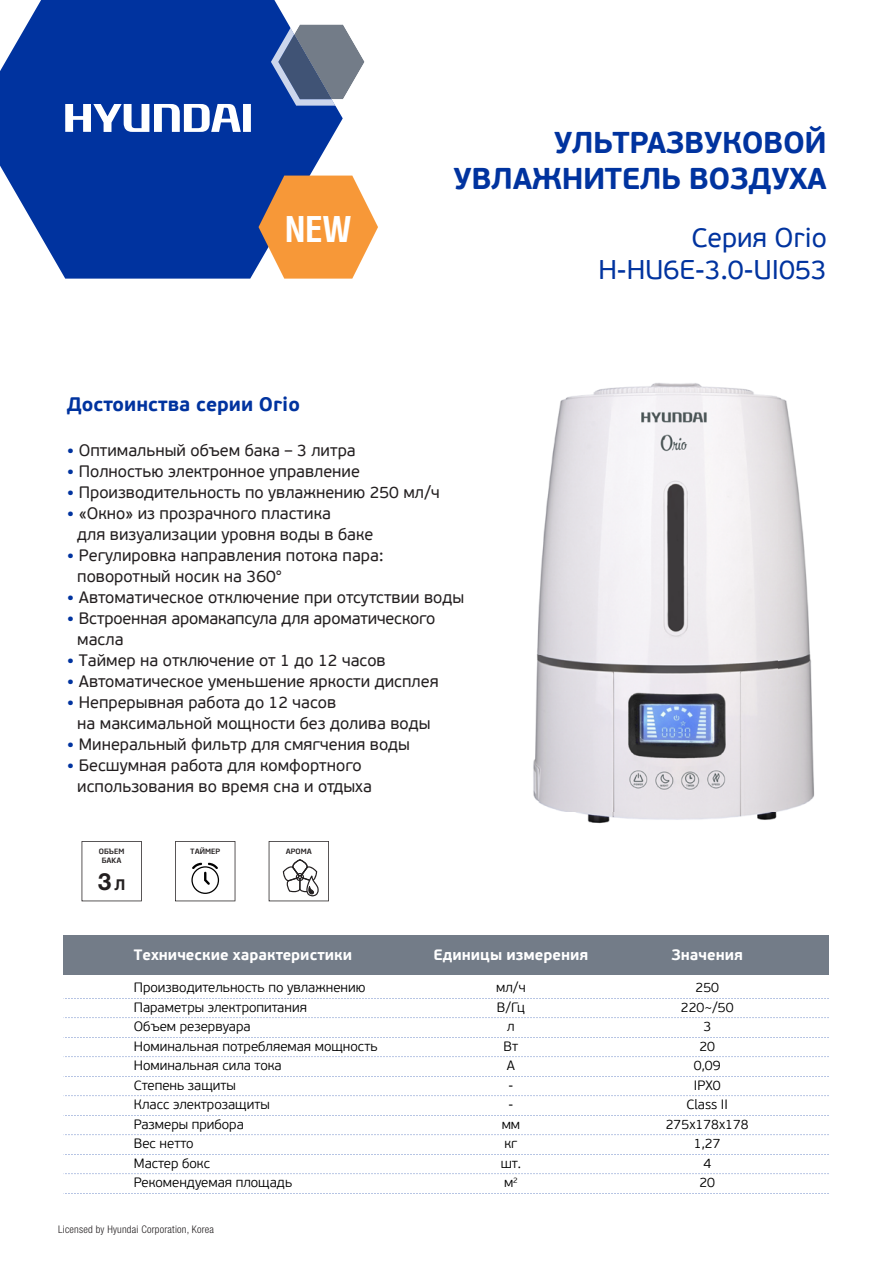
<style>
.page{position:relative;width:893px;height:1263px;background:#fff}
.page>*{position:absolute;margin:0;border:0;box-sizing:border-box;transform-origin:0 0}
.t1{font:700 36px "Helios Cond C";color:#fff}
.t2{font:700 30px/36px "PF Beau Sans Pro";letter-spacing:-.015em;color:#00339f;text-align:right}
.t3{font:27px/32.4px "PF Beau Sans Pro";color:#00339f;text-align:right}
.t4{font:24px "Helvetica 7 Bold";color:#231f20}
.t5{font:700 19.5px "PF Beau Sans Pro";color:#00339f}
.t6{font:16.5px/21px "PF Beau Sans Pro";color:#231f20}
.t7{font:700 15px "PF Beau Sans Pro";color:#fff}
.t8{font:300 13.5px/19.5px "PF Beau Sans Pro";color:#000;text-align:center}
.t9{font:300 condensed 10.5px "Helvetica Neue LT Pro";letter-spacing:.02em;color:#231f20}
.t10{font:700 7.5px/9px "Swedbank Sans";color:#231f20;text-align:center}
.s1{font-weight:700;color:#00339f}
.s2{font-size:15px}
</style>
<div class="page">
<svg style="left:0;top:0;width:343px;height:279px;background:#1947a8"></svg>
<svg style="left:271px;top:18px;width:94px;height:88px"></svg>
<svg style="left:65px;top:104px;width:186px;height:28px"></svg>
<svg style="left:269px;top:841px;width:60px;height:60px"></svg>
<svg style="left:82px;top:841px;width:60px;height:60px"></svg>
<svg style="left:175px;top:841px;width:60px;height:60px"></svg>
<svg style="left:259px;top:176px;width:119px;height:103px;background:#e7a05c"></svg>
<div style="left:63px;top:935px;width:766px;height:40px;background:#737c88"></div>
<svg style="left:63px;top:998px;width:766px;height:1px"></svg>
<svg style="left:63px;top:1037px;width:766px;height:1px"></svg>
<svg style="left:63px;top:1076px;width:766px;height:1px"></svg>
<svg style="left:63px;top:1115px;width:766px;height:1px"></svg>
<svg style="left:63px;top:1154px;width:766px;height:1px"></svg>
<svg style="left:789px;top:1174px;width:40px;height:1px"></svg>
<svg style="left:63px;top:1193px;width:766px;height:1px"></svg>
<img style="left:533px;top:383px;width:282px;height:441px">
<h1 class="t1" style="left:285px;top:207px;width:67px">NEW</h1>
<h2 class="t2" style="left:454px;top:126px;width:375px">УЛЬТРАЗВУКОВОЙ<br>УВЛАЖНИТЕЛЬ ВОЗДУХА</h2>
<h3 class="t3" style="left:598px;top:222px;width:230px">Серия Orio<br>H-HU6E-3.0-UI053</h3>
<p class="t5" style="left:67px;top:392px;width:235px">Достоинства серии Orio</p>
<p class="t6" style="left:67px;top:440px;width:291px"><span class="s1">•</span> Оптимальный объем бака – 3 литра</p>
<p class="t6" style="left:67px;top:461px;width:295px"><span class="s1">•</span> Полностью электронное управление</p>
<p class="t6" style="left:67px;top:482px;width:375px"><span class="s1">•</span> Производительность по увлажнению 250 мл/ч</p>
<p class="t6" style="left:77px;top:503px;width:298px;text-indent:-10px"><span class="s1">•</span> «Окно» из прозрачного пластика<br>для визуализации уровня воды в баке</p>
<p class="t6" style="left:77px;top:545px;width:308px;text-indent:-10px"><span class="s1">•</span> Рeгулировка направления потока пара: поворотный носик на 360°</p>
<p class="t6" style="left:67px;top:587px;width:399px"><span class="s1">•</span> Автоматическое отключение при отсутствии воды</p>
<p class="t6" style="left:77px;top:608px;width:360px;text-indent:-10px"><span class="s1">•</span> Встроенная аромакапсула для ароматического масла</p>
<p class="t6" style="left:67px;top:650px;width:320px"><span class="s1">•</span> Таймер на отключение от 1 до 12 часов</p>
<p class="t6" style="left:67px;top:671px;width:373px"><span class="s1">•</span> Автоматическое уменьшение яркости дисплея</p>
<p class="t6" style="left:77px;top:692px;width:355px;text-indent:-10px"><span class="s1">•</span> Непрерывная работа до 12 часов<br>на максимальной мощности без долива воды</p>
<p class="t6" style="left:67px;top:734px;width:345px"><span class="s1">•</span> Минеральный фильтр для смягчения воды</p>
<p class="t6" style="left:77px;top:755px;width:296px;text-indent:-10px"><span class="s1">•</span> Бесшумная работа для комфортного использования во время сна и отдыха</p>
<p class="t10" style="left:99px;top:847px;width:27px">ОБЪЕМ<br>БАКА</p>
<p class="t10" style="left:190px;top:847px;width:32px">ТАЙМЕР</p>
<h3 class="t4" style="left:98px;top:868px;width:29px">3<span class="s2">Л</span></h3>
<p class="t10" style="left:286px;top:847px;width:28px">АРОМА</p>
<p class="t7" style="left:134px;top:945px;width:220px">Технические характеристики</p>
<p class="t7" style="left:671px;top:945px;width:73px">Значения</p>
<p class="t8" style="left:134px;top:978px;width:245px;text-align:left">Производительность по увлажнению<br>Параметры электропитания<br>Объем резервуара<br>Номинальная потребляемая мощность<br>Номинальная сила тока<br>Степень защиты<br>Класс электрозащиты<br>Размеры прибора<br>Вес нетто<br>Мастер бокс<br>Рекомендуемая площадь</p>
<p class="t8" style="left:496px;top:978px;width:31px">мл/ч<br>В/Гц л<br>Вт<br>А<br>-<br>-<br>мм кг шт. м<sup>2</sup></p>
<p class="t8" style="left:666px;top:978px;width:85px">250<br>220~/50<br>3<br>20<br>0,09<br>IPX0<br>Class II<br>275x178x178<br>1,27<br>4<br>20</p>
<p class="t7" style="left:433px;top:945px;width:156px">Единицы измерения</p>
<p class="t9" style="left:58px;top:1223px;width:157px">Licensed by Hyundai Corporation, Korea</p>
</div>
